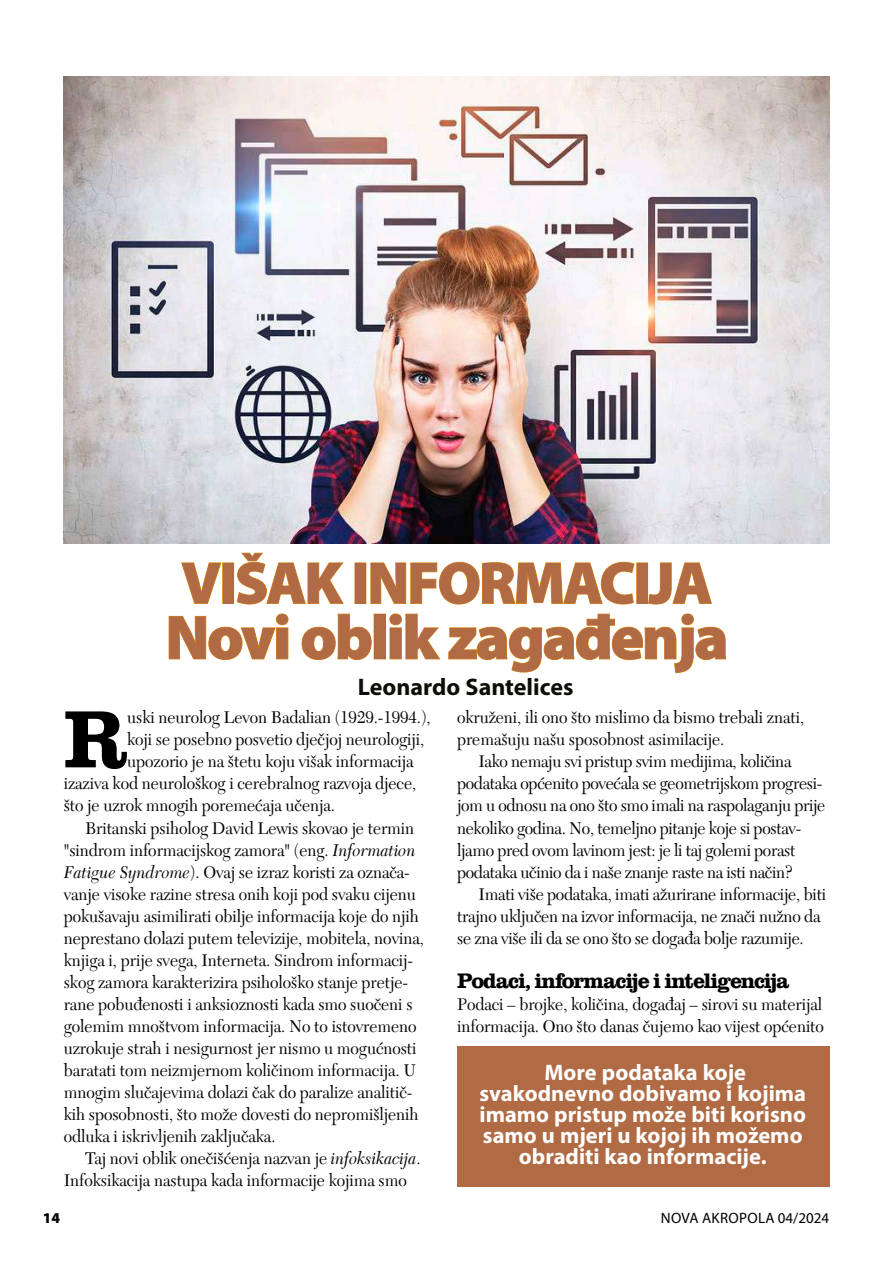
<style>
.page{position:relative;width:893px;height:1263px;background:#fff}
.page>*{position:absolute;margin:0;border:0;box-sizing:border-box;transform-origin:0 0}
.t1{font:700 83.85px "URW Clarendon TOT";color:#000;scale:.95 1}
.t2{font:900 63px "Myriad Pro";letter-spacing:-.04em;color:#b06b44}
.t3{font:900 60px "Myriad Pro";letter-spacing:-.04em;color:#b06b44}
.t4{font:700 24px "Myriad Pro";color:#0f0d08}
.t5{font:700 22.5px/21px "Myriad Pro";color:#fff;text-align:center}
.t6{font:700 21.75px "URW Clarendon TOT";letter-spacing:-.045em;color:#000}
.t7{font:17.7px/22px "New Caledonia LT Std";letter-spacing:-.005em;color:#000;scale:.95 1}
.t8{font:15px "Myriad Pro";letter-spacing:.02em;color:#000}
.t9{font:900 15px "Myriad Pro";color:#000}
.s1{font-style:italic}
</style>
<div class="page">
<img style="left:64px;top:77px;width:766px;height:466px">
<svg style="left:181px;top:562px;width:40px;height:42px"></svg>
<div style="left:223px;top:563px;width:11px;height:40px;border:1px solid #de8105"></div>
<svg style="left:237px;top:552px;width:107px;height:53px"></svg>
<svg style="left:370px;top:561px;width:265px;height:44px"></svg>
<div style="left:637px;top:563px;width:11px;height:40px;border:1px solid #de8105"></div>
<svg style="left:648px;top:562px;width:64px;height:43px"></svg>
<svg style="left:168px;top:613px;width:121px;height:47px"></svg>
<svg style="left:301px;top:613px;width:71px;height:47px"></svg>
<svg style="left:389px;top:613px;width:51px;height:47px"></svg>
<svg style="left:448px;top:613px;width:278px;height:60px"></svg>
<div style="left:457px;top:1046px;width:372px;height:140px;background:#b06b44"></div>
<h3 class="t3" style="left:181px;top:543px;width:533px">VIŠAK INFORMACIJA</h3>
<h2 class="t2" style="left:165px;top:596px;width:565px">Novi oblik zagađenja</h2>
<h3 class="t4" style="left:358px;top:671px;width:217px">Leonardo Santelices</h3>
<h1 class="t1" style="left:64px;top:690px;width:68px">R</h1>
<p class="t7" style="left:127px;top:707px;width:321px">uski neurolog Levon Badalian (1929.-1994.),</p>
<p class="t7" style="left:127px;top:729px;width:314px">koji se posebno posvetio dječjoj neurologiji,</p>
<p class="t7" style="left:127px;top:751px;width:303px">upozorio je na štetu koju višak informacija</p>
<p class="t7" style="left:64px;top:773px;width:372px">izaziva kod neurološkog i cerebralnog razvoja djece,</p>
<p class="t7" style="left:64px;top:795px;width:287px">što je uzrok mnogih poremećaja učenja.</p>
<p class="t7" style="left:85px;top:817px;width:348px">Britanski psiholog David Lewis skovao je termin</p>
<p class="t7" style="left:64px;top:839px;width:372px">"sindrom informacijskog zamora" (eng. <span class="s1">Information</span></p>
<p class="t7" style="left:64px;top:861px;width:366px"><span class="s1">Fatigue Syndrome</span>). Ovaj se izraz koristi za označa-</p>
<p class="t7" style="left:64px;top:883px;width:372px">vanje visoke razine stresa onih koji pod svaku cijenu</p>
<p class="t7" style="left:64px;top:905px;width:375px">pokušavaju asimilirati obilje informacija koje do njih</p>
<p class="t7" style="left:64px;top:927px;width:381px">neprestano dolazi putem televizije, mobitela, novina,</p>
<p class="t7" style="left:64px;top:949px;width:369px">knjiga i, prije svega, Interneta. Sindrom informacij-</p>
<p class="t7" style="left:64px;top:971px;width:364px">skog zamora karakterizira psihološko stanje pretje-</p>
<p class="t7" style="left:64px;top:993px;width:369px">rane pobuđenosti i anksioznosti kada smo suočeni s</p>
<p class="t7" style="left:64px;top:1015px;width:373px">golemim mnoštvom informacija. No to istovremeno</p>
<p class="t7" style="left:64px;top:1037px;width:373px">uzrokuje strah i nesigurnost jer nismo u mogućnosti</p>
<p class="t7" style="left:64px;top:1059px;width:372px">baratati tom neizmjernom količinom informacija. U</p>
<p class="t7" style="left:64px;top:1082px;width:368px">mnogim slučajevima dolazi čak do paralize analitič-</p>
<p class="t7" style="left:64px;top:1104px;width:375px">kih sposobnosti, što može dovesti do nepromišljenih</p>
<p class="t7" style="left:64px;top:1126px;width:224px">odluka i iskrivljenih zaključaka.</p>
<p class="t7" style="left:85px;top:1148px;width:355px">Taj novi oblik onečišćenja nazvan je <span class="s1">infoksikacija</span>.</p>
<p class="t7" style="left:64px;top:1170px;width:363px">Infoksikacija nastupa kada informacije kojima smo</p>
<p class="t7" style="left:457px;top:707px;width:367px">okruženi, ili ono što mislimo da bismo trebali znati, premašuju našu sposobnost asimilacije.</p>
<p class="t7" style="left:457px;top:751px;width:389px;text-indent:21px">Iako nemaju svi pristup svim medijima, količina podataka općenito povećala se geometrijskom progresi&shy;jom u odnosu na ono što smo imali na raspolaganju prije nekoliko godina. No, temeljno pitanje koje si postav&shy;ljamo pred ovom lavinom jest: je li taj golemi porast podataka učinio da i naše znanje raste na isti način?</p>
<p class="t7" style="left:457px;top:883px;width:390px;text-indent:21px">Imati više podataka, imati ažurirane informacije, biti trajno uključen na izvor informacija, ne znači nužno da se zna više ili da se ono što se događa bolje razumije.</p>
<p class="t6" style="left:457px;top:968px;width:334px">Podaci, informacije i inteligencija</p>
<p class="t7" style="left:457px;top:993px;width:388px">Podaci – brojke, količina, događaj – sirovi su materijal informacija. Ono što danas čujemo kao vijest općenito</p>
<p class="t5" style="left:479px;top:1061px;width:328px">More podataka koje svakodnevno dobivamo i kojima imamo pristup može biti korisno samo u mjeri u kojoj ih možemo obraditi kao informacije.</p>
<p class="t9" style="left:43px;top:1208px;width:19px">14</p>
<p class="t8" style="left:661px;top:1208px;width:170px">NOVA AKROPOLA 04/2024</p>
</div>
